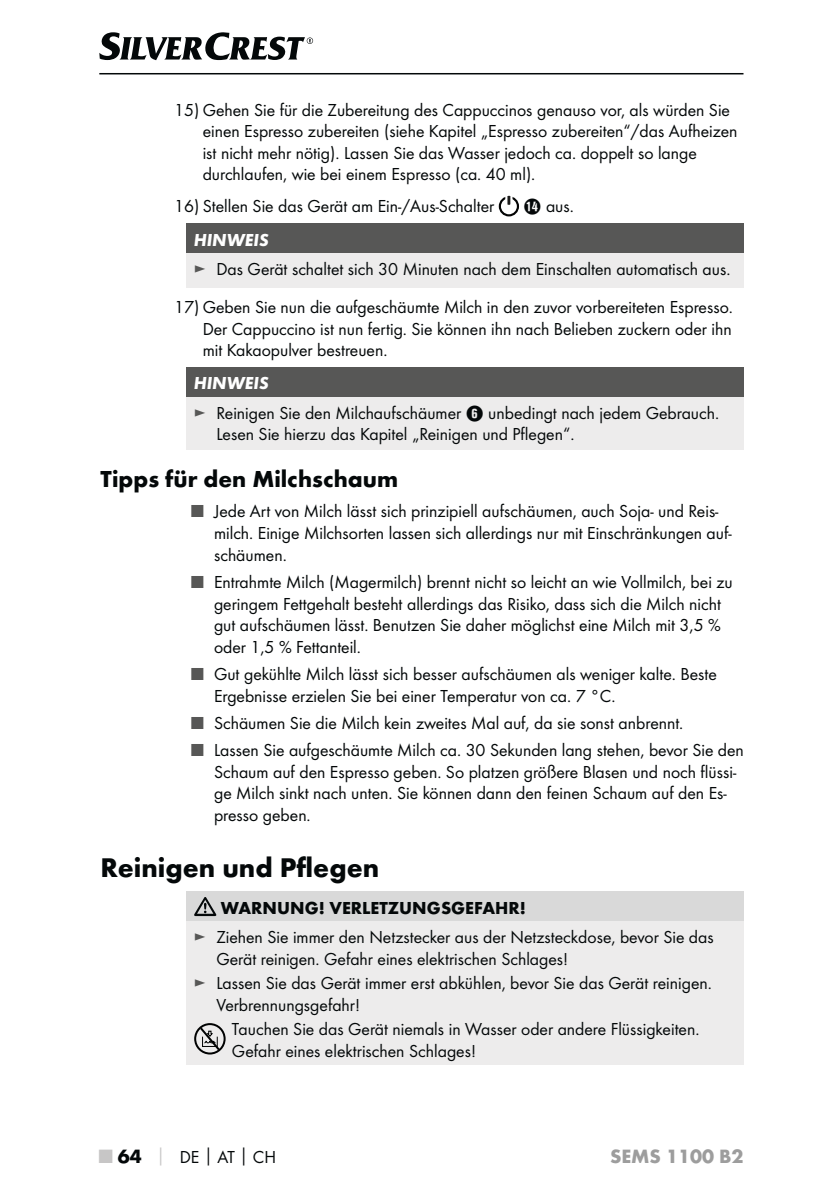
<style>
.page{position:relative;width:840px;height:1191px;background:#fff}
.page>*{position:absolute;margin:0;border:0;box-sizing:border-box;transform-origin:0 0}
.t1{font:700 28px "Futura";color:#040809}
.t2{font:700 24px "Futura";color:#040809}
.t3{font:700 20px "Futura";color:#9d9d9d}
.t4{font:18px/21.6px "Futura Boo";color:#040809}
.t5{font:700 18px "Futura";color:#040809}
.t6{font:italic 700 18px "Futura";color:#fff}
.s1{font-family:"Hako PI Nummern"}
.s2{color:#575756}
.s3{font-family:"Futura";font-weight:700;font-size:20px;color:#c7c6c6}
.s4{font-family:"Futura";font-weight:700;font-size:20px}
.s5{font-family:"Futura";font-weight:700;color:#c7c6c6}
.s6{font-family:"Futura";font-weight:700}
</style>
<div class="page">
<hr style="left:99px;top:73px;width:644px;height:1px;background:#040809">
<svg style="left:99px;top:32px;width:214px;height:28px"></svg>
<div style="left:498px;top:196px;width:20px;height:20px;border:2px solid #030404;border-radius:50%"></div>
<div style="left:506px;top:195px;width:5px;height:11px;background:#1d1d1c"></div>
<div style="left:505px;top:194px;width:7px;height:13px;border:2px solid #fff"></div>
<div style="left:185px;top:223px;width:558px;height:30px;background:#575756"></div>
<div style="left:185px;top:253px;width:558px;height:35px;background:#edecec"></div>
<div style="left:185px;top:367px;width:558px;height:30px;background:#575756"></div>
<div style="left:185px;top:397px;width:558px;height:52px;background:#edecec"></div>
<div style="left:185px;top:891px;width:558px;height:30px;background:#d9d9d9"></div>
<div style="left:185px;top:921px;width:558px;height:144px;background:#edecec"></div>
<svg style="left:194px;top:897px;width:22px;height:19px"></svg>
<div style="left:194px;top:1023px;width:31px;height:31px;border:2px solid #010202;border-radius:50%"></div>
<svg style="left:198px;top:1025px;width:23px;height:27px"></svg>
<p class="t4" style="left:202px;top:100px;width:536px;text-indent:-28px">15) Gehen Sie für die Zubereitung des Cappuccinos genauso vor, als würden Sie einen Espresso zubereiten (siehe Kapitel „Espresso zubereiten“/das Aufheizen ist nicht mehr nötig). Lassen Sie das Wasser jedoch ca. doppelt so lange durchlaufen, wie bei einem Espresso (ca. 40 ml).</p>
<p class="t4" style="left:174px;top:197px;width:321px">16) Stellen Sie das Gerät am Ein-/Aus-Schalter</p>
<p class="t4" style="left:523px;top:197px;width:52px"><span class="s1">r</span> aus.</p>
<p class="t6" style="left:193px;top:233px;width:76px">HINWEIS</p>
<p class="t4" style="left:193px;top:259px;width:538px"><span class="s2">►</span> Das Gerät schaltet sich 30 Minuten nach dem Einschalten automatisch aus.</p>
<p class="t4" style="left:202px;top:297px;width:531px;text-align:justify;text-indent:-28px">17) Geben Sie nun die aufgeschäumte Milch in den zuvor vorbereiteten Espresso.<br>Der Cappuccino ist nun fertig. Sie können ihn nach Belieben zuckern oder ihn mit Kakaopulver bestreuen.</p>
<p class="t6" style="left:193px;top:377px;width:76px">HINWEIS</p>
<p class="t4" style="left:216px;top:403px;width:504px;text-indent:-23px"><span class="s2">►</span> Reinigen Sie den Milchaufschäumer <span class="s1">6</span> unbedingt nach jedem Gebrauch.<br>Lesen Sie hierzu das Kapitel „Reinigen und Pflegen“.</p>
<h2 class="t2" style="left:100px;top:470px;width:299px">Tipps für den Milchschaum</h2>
<p class="t4" style="left:214px;top:501px;width:519px;text-indent:-23px"><span class="s2">■</span> Jede Art von Milch lässt sich prinzipiell aufschäumen, auch Soja- und Reis&shy;milch. Einige Milchsorten lassen sich allerdings nur mit Einschränkungen auf&shy;schäumen.</p>
<p class="t4" style="left:214px;top:572px;width:520px;text-indent:-23px"><span class="s2">■</span> Entrahmte Milch (Magermilch) brennt nicht so leicht an wie Vollmilch, bei zu geringem Fettgehalt besteht allerdings das Risiko, dass sich die Milch nicht gut aufschäumen lässt. Benutzen Sie daher möglichst eine Milch mit 3,5 % oder 1,5 % Fettanteil.</p>
<p class="t4" style="left:214px;top:664px;width:504px;text-indent:-23px"><span class="s2">■</span> Gut gekühlte Milch lässt sich besser aufschäumen als weniger kalte. Beste<br>Ergebnisse erzielen Sie bei einer Temperatur von ca. 7 °C.</p>
<p class="t4" style="left:191px;top:713px;width:493px"><span class="s2">■</span> Schäumen Sie die Milch kein zweites Mal auf, da sie sonst anbrennt.</p>
<p class="t4" style="left:214px;top:740px;width:531px;text-indent:-23px"><span class="s2">■</span> Lassen Sie aufgeschäumte Milch ca. 30 Sekunden lang stehen, bevor Sie den Schaum auf den Espresso geben. So platzen größere Blasen und noch flüssi&shy;ge Milch sinkt nach unten. Sie können dann den feinen Schaum auf den Es&shy;presso geben.</p>
<h1 class="t1" style="left:100px;top:857px;width:280px">Reinigen und Pflegen</h1>
<p class="t5" style="left:221px;top:900px;width:306px">WARNUNG! VERLETZUNGSGEFAHR!</p>
<p class="t4" style="left:216px;top:927px;width:498px;text-indent:-23px"><span class="s2">►</span> Ziehen Sie immer den Netzstecker aus der Netzsteckdose, bevor Sie das<br>Gerät reinigen. Gefahr eines elektrischen Schlages!</p>
<p class="t4" style="left:216px;top:973px;width:496px;text-indent:-23px"><span class="s2">►</span> Lassen Sie das Gerät immer erst abkühlen, bevor Sie das Gerät reinigen.<br>Verbrennungsgefahr!</p>
<p class="t4" style="left:232px;top:1019px;width:468px">Tauchen Sie das Gerät niemals in Wasser oder andere Flüssigkeiten.<br>Gefahr eines elektrischen Schlages!</p>
<p class="t4" style="left:99px;top:1146px;width:178px"><span class="s3">■</span> <span class="s4">64</span> <span class="s5">│</span> DE<span class="s6">│</span>AT<span class="s6">│</span>CH</p>
<p class="t3" style="left:609px;top:1148px;width:135px">SEMS 1100 B2</p>
</div>
